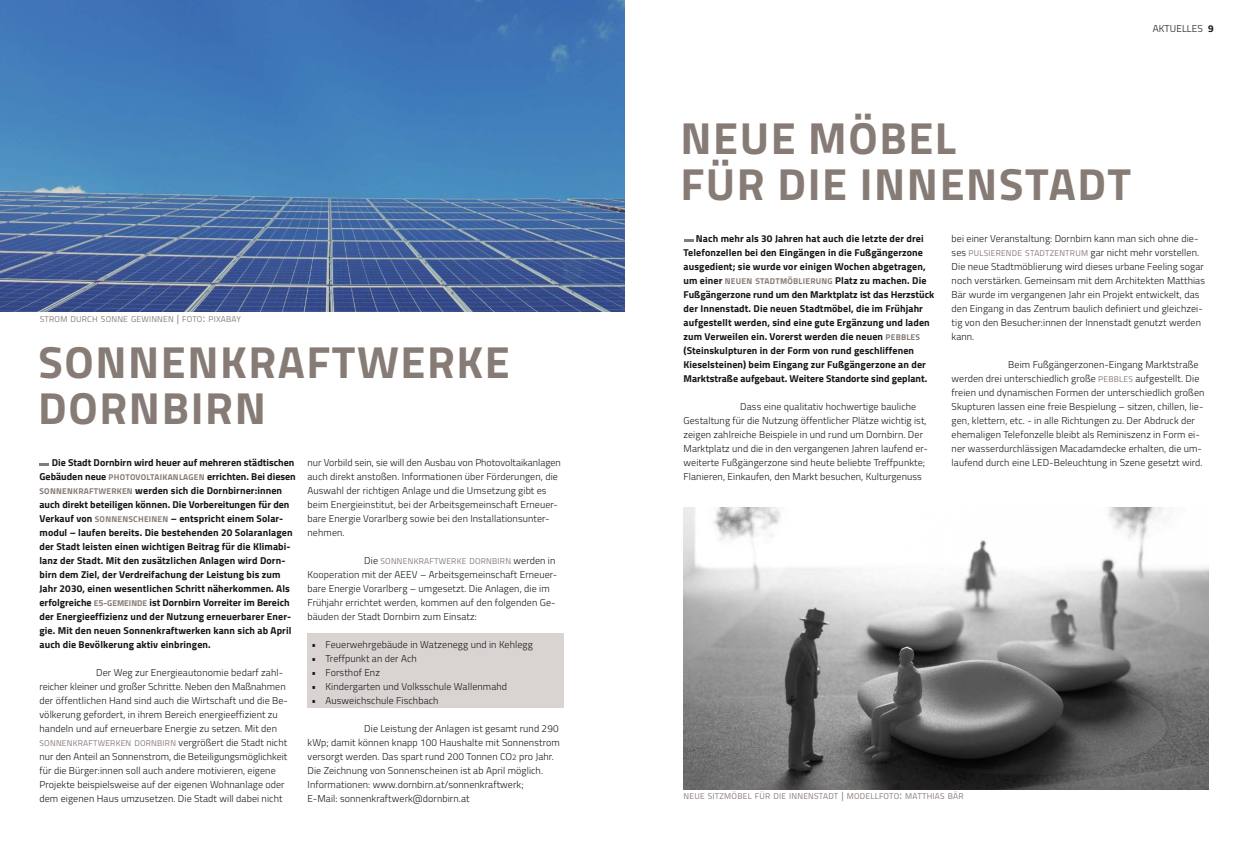
<style>
.page{position:relative;width:1248px;height:842px;background:#fff}
.page>*{position:absolute;margin:0;border:0;box-sizing:border-box;transform-origin:0 0}
.Aktuelles_Head{font:700 45px "Titillium";letter-spacing:.035em;color:#877b76}
.Aktuelles_Fließtext{font:300 10px/14px "Titillium";letter-spacing:.01em;color:#181716}
.Aktuelles_Fließtext-2{font:700 10px/14px "Titillium";letter-spacing:.01em;color:#181716}
.Aktuelles_Fließtext-3{font:8.4px "Titillium";letter-spacing:.03em;color:#877b76}
.s1{font-size:10px}
.s2{font-size:12px}
.s3{font-size:8.4px;color:#877b76}
.s4{font-size:9px;color:#877b76}
.s5{font-weight:300;font-size:10px;color:#181716}
.s6{font-size:8px}
.s7{font-weight:700}
.s8{font-weight:400;font-size:8.4px;color:#877b76}
</style>
<div class="page">
<div style="left:307px;top:634px;width:257px;height:74px;background:#d9d4d2"></div>
<img style="left:0;top:0;width:624px;height:312px">
<svg style="left:39px;top:463px;width:10px;height:3px"></svg>
<svg style="left:684px;top:239px;width:9px;height:3px"></svg>
<img style="left:683px;top:508px;width:524px;height:281px">
<p class="Aktuelles_Fließtext-3" style="left:40px;top:313px;width:203px">STROM DURCH SONNE GEWINNEN <span class="s1">|</span> FOTO<span class="s2">:</span> PIXABAY</p>
<p class="Aktuelles_Head" style="left:38px;top:327px;width:473px">SONNENKRAFTWERKE</p>
<p class="Aktuelles_Head" style="left:38px;top:373px;width:229px">DORNBIRN</p>
<p class="Aktuelles_Fließtext-2" style="left:39px;top:455px;width:258px;text-indent:12px">Die Stadt Dornbirn wird heuer auf mehreren städtischen Gebäuden neue <span class="s3">PHOTOVOLTAIKANLAGEN</span> errichten. Bei diesen <span class="s3">SONNENKRAFTWERKEN</span> werden sich die Dornbirner:innen auch direkt beteiligen können. Die Vorbereitungen für den Verkauf von <span class="s3">SONNENSCHEINEN</span> – entspricht einem Solar-</p>
<p class="Aktuelles_Fließtext-2" style="left:39px;top:525px;width:254px">modul – laufen bereits. Die bestehenden 20 Solaranlagen der Stadt leisten einen wichtigen Beitrag für die Klimabi&shy;lanz der Stadt. Mit den zusätzlichen Anlagen wird Dorn&shy;birn dem Ziel, der Verdreifachung der Leistung bis zum Jahr 2030, einen wesentlichen Schritt näherkommen. Als erfolgreiche <span class="s3">E</span><span class="s4">5-</span><span class="s3">GEMEINDE</span> ist Dornbirn Vorreiter im Bereich der Energieeffizienz und der Nutzung erneuerbarer Ener&shy;gie. Mit den neuen Sonnenkraftwerken kann sich ab April auch die Bevölkerung aktiv einbringen.</p>
<p class="Aktuelles_Fließtext" style="left:39px;top:665px;width:250px;text-indent:57px">Der Weg zur Energieautonomie bedarf zahl&shy;reicher kleiner und großer Schritte. Neben den Maßnahmen der öffentlichen Hand sind auch die Wirtschaft und die Be&shy;völkerung gefordert, in ihrem Bereich energieeffizient zu handeln und auf erneuerbare Energie zu setzen. Mit den</p>
<p class="Aktuelles_Fließtext-3" style="left:39px;top:736px;width:249px">SONNENKRAFTWERKEN DORNBIRN <span class="s5">vergrößert die Stadt nicht</span></p>
<p class="Aktuelles_Fließtext" style="left:39px;top:749px;width:249px">nur den Anteil an Sonnenstrom, die Beteiligungsmöglichkeit für die Bürger:innen soll auch andere motivieren, eigene Projekte beispielsweise auf der eigenen Wohnanlage oder dem eigenen Haus umzusetzen. Die Stadt will dabei nicht</p>
<p class="Aktuelles_Fließtext" style="left:307px;top:455px;width:255px">nur Vorbild sein, sie will den Ausbau von Photovoltaikanlagen auch direkt anstoßen. Informationen über Förderungen, die Auswahl der richtigen Anlage und die Umsetzung gibt es beim Energieinstitut, bei der Arbeitsgemeinschaft Erneuer&shy;bare Energie Vorarlberg sowie bei den Installationsunter&shy;nehmen.</p>
<p class="Aktuelles_Fließtext-3" style="left:364px;top:554px;width:193px"><span class="s5">Die</span> SONNENKRAFTWERKE DORNBIRN <span class="s5">werden in</span></p>
<p class="Aktuelles_Fließtext" style="left:307px;top:567px;width:251px">Kooperation mit der AEEV – Arbeitsgemeinschaft Erneuer&shy;bare Energie Vorarlberg – umgesetzt. Die Anlagen, die im Frühjahr errichtet werden, kommen auf den folgenden Ge&shy;bäuden der Stadt Dornbirn zum Einsatz:</p>
<p class="Aktuelles_Fließtext" style="left:311px;top:637px;width:223px">• Feuerwehrgebäude in Watzenegg und in Kehlegg</p>
<p class="Aktuelles_Fließtext" style="left:311px;top:651px;width:107px">• Treffpunkt an der Ach</p>
<p class="Aktuelles_Fließtext" style="left:311px;top:665px;width:70px">• Forsthof Enz</p>
<p class="Aktuelles_Fließtext" style="left:311px;top:679px;width:197px">• Kindergarten und Volksschule Wallenmahd</p>
<p class="Aktuelles_Fließtext" style="left:311px;top:693px;width:129px">• Ausweichschule Fischbach</p>
<p class="Aktuelles_Fließtext" style="left:307px;top:721px;width:254px;text-indent:57px">Die Leistung der Anlagen ist gesamt rund 290 kWp; damit können knapp 100 Haushalte mit Sonnenstrom versorgt werden. Das spart rund 200 Tonnen CO<span class="s6">2</span> pro Jahr.<br>Die Zeichnung von Sonnenscheinen ist ab April möglich.<br>Informationen: www.dornbirn.at/sonnenkraftwerk;<br>E-Mail: sonnenkraftwerk@dornbirn.at</p>
<p class="Aktuelles_Fließtext" style="left:1152px;top:21px;width:63px">AKTUELLES <span class="s7">9</span></p>
<p class="Aktuelles_Head" style="left:680px;top:103px;width:277px">NEUE MÖBEL</p>
<p class="Aktuelles_Head" style="left:680px;top:149px;width:452px">FÜR DIE INNENSTADT</p>
<p class="Aktuelles_Fließtext-2" style="left:683px;top:231px;width:252px;text-indent:12px">Nach mehr als 30 Jahren hat auch die letzte der drei Telefonzellen bei den Eingängen in die Fußgängerzone ausgedient; sie wurde vor einigen Wochen abgetragen, um einer <span class="s3">NEUEN STADTMÖBLIERUNG</span> Platz zu machen. Die Fußgängerzone rund um den Marktplatz ist das Herzstück der Innenstadt. Die neuen Stadtmöbel, die im Frühjahr aufgestellt werden, sind eine gute Ergänzung und laden zum Verweilen ein. Vorerst werden die neuen <span class="s3">PEBBLES </span>(Steinskulpturen in der Form von rund geschliffenen Kieselsteinen) beim Eingang zur Fußgängerzone an der Marktstraße aufgebaut. Weitere Standorte sind geplant.</p>
<p class="Aktuelles_Fließtext" style="left:683px;top:399px;width:246px;text-indent:57px">Dass eine qualitativ hochwertige bauliche Gestaltung für die Nutzung öffentlicher Plätze wichtig ist, zeigen zahlreiche Beispiele in und rund um Dornbirn. Der Marktplatz und die in den vergangenen Jahren laufend er&shy;weiterte Fußgängerzone sind heute beliebte Treffpunkte; Flanieren, Einkaufen, den Markt besuchen, Kulturgenuss</p>
<p class="Aktuelles_Fließtext" style="left:951px;top:231px;width:255px">bei einer Veranstaltung: Dornbirn kann man sich ohne die&shy;ses <span class="s8">PULSIERENDE STADTZENTRUM</span> gar nicht mehr vorstellen.<br>Die neue Stadtmöblierung wird dieses urbane Feeling sogar noch verstärken. Gemeinsam mit dem Architekten Matthias Bär wurde im vergangenen Jahr ein Projekt entwickelt, das den Eingang in das Zentrum baulich definiert und gleichzei&shy;tig von den Besucher:innen der Innenstadt genutzt werden kann.</p>
<p class="Aktuelles_Fließtext" style="left:951px;top:357px;width:254px;text-indent:57px">Beim Fußgängerzonen-Eingang Marktstraße werden drei unterschiedlich große <span class="s8">PEBBLES</span> aufgestellt. Die freien und dynamischen Formen der unterschiedlich großen Skupturen lassen eine freie Bespielung – sitzen, chillen, lie&shy;gen, klettern, etc. - in alle Richtungen zu. Der Abdruck der ehemaligen Telefonzelle bleibt als Reminiszenz in Form ei&shy;ner wasserdurchlässigen Macadamdecke erhalten, die um&shy;laufend durch eine LED-Beleuchtung in Szene gesetzt wird.</p>
<p class="Aktuelles_Fließtext-3" style="left:683px;top:790px;width:281px">NEUE SITZMÖBEL FÜR DIE INNENSTADT <span class="s1">|</span> MODELLFOTO<span class="s2">:</span> MATTHIAS BÄR</p>
</div>
